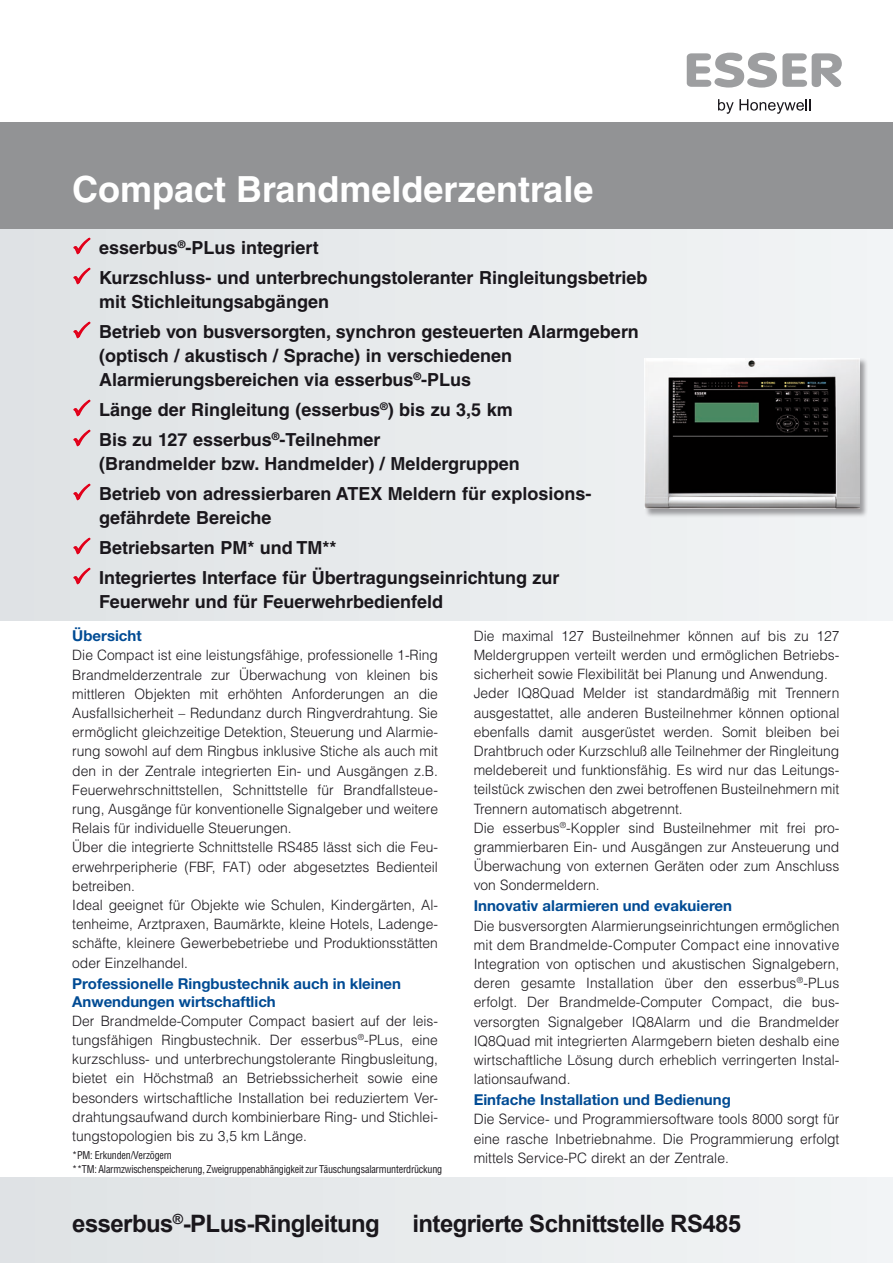
<style>
.page{position:relative;width:893px;height:1263px;background:#fff}
.page>*{position:absolute;margin:0;border:0;box-sizing:border-box;transform-origin:0 0}
.t1{font:700 36px "Honeywell Helvetica";color:#fff}
.t2{font:700 24px "Arial";letter-spacing:-.025em;color:#1a171c}
.t3{font:700 18px/30px "Honeywell Helvetica";color:#1a171c}
.t4{font:700 15px/18px "Helvetica Neue";color:#004b94}
.t5{font:300 14.25px/19.2px "Honeywell Helvetica";color:#1a171c;text-align:justify}
.t6{font:condensed 10.5px/13.5px "Honeywell Helvetica";letter-spacing:-.02em;color:#1a171c;scale:.96 1}
</style>
<div class="page">
<svg style="left:718px;top:99px;width:92px;height:15px"></svg>
<svg style="left:687px;top:53px;width:155px;height:35px"></svg>
<div style="left:0;top:1178px;width:893px;height:85px;background:#e8ebed"></div>
<div style="left:0;top:122px;width:893px;height:107px;background:#929395"></div>
<div style="left:0;top:230px;width:893px;height:391px;background:#e8ebec"></div>
<div style="left:644px;top:358px;width:225px;height:159px;background:#1a171c;opacity:.4"></div>
<img style="left:645px;top:358px;width:215px;height:151px">
<svg style="left:73px;top:237px;width:18px;height:18px"></svg>
<svg style="left:73px;top:267px;width:18px;height:18px"></svg>
<svg style="left:73px;top:321px;width:18px;height:18px"></svg>
<svg style="left:73px;top:399px;width:18px;height:18px"></svg>
<svg style="left:73px;top:429px;width:18px;height:18px"></svg>
<svg style="left:73px;top:483px;width:18px;height:18px"></svg>
<svg style="left:73px;top:537px;width:18px;height:18px"></svg>
<svg style="left:73px;top:567px;width:18px;height:18px"></svg>
<h1 class="t1" style="left:72px;top:167px;width:523px">Compact Brandmelderzentrale</h1>
<p class="t3" style="left:99px;top:232px;width:550px">esserbus<sup>®</sup>-PLus integriert<br>Kurzschluss- und unterbrechungstoleranter Ringleitungsbetrieb</p>
<p class="t3" style="left:99px;top:286px;width:541px">mit Stichleitungsabgängen<br>Betrieb von busversorgten, synchron gesteuerten Alarmgebern</p>
<p class="t3" style="left:99px;top:343px;width:415px;line-height:24px">(optisch / akustisch / Sprache) in verschiedenen<br>Alarmierungsbereichen via esserbus<sup>®</sup>-PLus</p>
<p class="t3" style="left:99px;top:394px;width:415px">Länge der Ringleitung (esserbus<sup>®</sup>) bis zu 3,5 km<br>Bis zu 127 esserbus<sup>®</sup>-Teilnehmer</p>
<p class="t3" style="left:99px;top:448px;width:494px">(Brandmelder bzw. Handmelder) / Meldergruppen<br>Betrieb von adressierbaren ATEX Meldern für explosions-</p>
<p class="t3" style="left:99px;top:502px;width:462px">gefährdete Bereiche<br>Betriebsarten PM* und TM**<br>Integriertes Interface für Übertragungseinrichtung zur</p>
<p class="t3" style="left:99px;top:586px;width:345px">Feuerwehr und für Feuerwehrbedienfeld</p>
<p class="t4" style="left:72px;top:626px;width:71px">Übersicht</p>
<p class="t5" style="left:72px;top:645px;width:367px;text-align:left">Die Compact ist eine leistungsfähige, professionelle 1-Ring Brandmelderzentrale zur Überwachung von kleinen bis mittleren Objekten mit erhöhten Anforderungen an die Ausfallsicherheit – Redundanz durch Ringverdrahtung. Sie ermöglicht gleichzeitige Detektion, Steuerung und Alarmie&shy;rung sowohl auf dem Ringbus inklusive Stiche als auch mit den in der Zentrale integrierten Ein- und Ausgängen z.B.<br>Feuerwehrschnittstellen, Schnittstelle für Brandfallsteue&shy;rung, Ausgänge für konventionelle Signalgeber und weitere Relais für individuelle Steuerungen.<br>Über die integrierte Schnittstelle RS485 lässt sich die Feu&shy;erwehrperipherie (FBF, FAT) oder abgesetztes Bedienteil betreiben.<br>Ideal geeignet für Objekte wie Schulen, Kindergärten, Al&shy;tenheime, Arztpraxen, Baumärkte, kleine Hotels, Ladenge&shy;schäfte, kleinere Gewerbebetriebe und Produktionsstätten oder Einzelhandel.</p>
<p class="t4" style="left:72px;top:974px;width:330px">Professionelle Ringbustechnik auch in kleinen<br>Anwendungen wirtschaftlich</p>
<p class="t5" style="left:72px;top:1011px;width:367px">Der Brandmelde-Computer Compact basiert auf der leis&shy;tungsfähigen Ringbustechnik. Der esserbus<sup>®</sup>-PLus, eine kurzschluss- und unterbrechungstolerante Ringbusleitung, bietet ein Höchstmaß an Betriebssicherheit sowie eine besonders wirtschaftliche Installation bei reduziertem Ver&shy;drahtungsaufwand durch kombinierbare Ring- und Stichlei&shy;tungstopologien bis zu 3,5 km Länge.</p>
<p class="t6" style="left:72px;top:1148px;width:387px">*PM: Erkunden/Verzögern<br>**TM: Alarmzwischenspeicherung, Zweigruppenabhängigkeit zur Täuschungsalarmunterdrückung</p>
<p class="t5" style="left:474px;top:626px;width:367px;text-align:left">Die maximal 127 Busteilnehmer können auf bis zu 127<br>Meldergruppen verteilt werden und ermöglichen Betriebs&shy;sicherheit sowie Flexibilität bei Planung und Anwendung.<br>Jeder IQ8Quad Melder ist standardmäßig mit Trennern ausgestattet, alle anderen Busteilnehmer können optional ebenfalls damit ausgerüstet werden. Somit bleiben bei Drahtbruch oder Kurzschluß alle Teilnehmer der Ringleitung meldebereit und funktionsfähig. Es wird nur das Leitungs&shy;teilstück zwischen den zwei betroffenen Busteilnehmern mit Trennern automatisch abgetrennt.<br>Die esserbus<sup>®</sup>-Koppler sind Busteilnehmer mit frei pro&shy;grammierbaren Ein- und Ausgängen zur Ansteuerung und Überwachung von externen Geräten oder zum Anschluss von Sondermeldern.</p>
<p class="t4" style="left:474px;top:897px;width:260px">Innovativ alarmieren und evakuieren</p>
<p class="t5" style="left:474px;top:916px;width:367px">Die busversorgten Alarmierungseinrichtungen ermöglichen mit dem Brandmelde-Computer Compact eine innovative Integration von optischen und akustischen Signalgebern, deren gesamte Installation über den esserbus<sup>®</sup>-PLus erfolgt. Der Brandmelde-Computer Compact, die bus&shy;versorgten Signalgeber IQ8Alarm und die Brandmelder IQ8Quad mit integrierten Alarmgebern bieten deshalb eine wirtschaftliche Lösung durch erheblich verringerten Instal&shy;lationsaufwand.</p>
<p class="t4" style="left:474px;top:1090px;width:259px">Einfache Installation und Bedienung</p>
<p class="t5" style="left:474px;top:1109px;width:367px">Die Service- und Programmiersoftware tools 8000 sorgt für eine rasche Inbetriebnahme. Die Programmierung erfolgt mittels Service-PC direkt an der Zentrale.</p>
<h2 class="t2" style="left:72px;top:1207px;width:309px">esserbus<sup>®</sup>-PLus-Ringleitung</h2>
<h2 class="t2" style="left:412px;top:1207px;width:330px">integrierte Schnittstelle RS485</h2>
</div>
